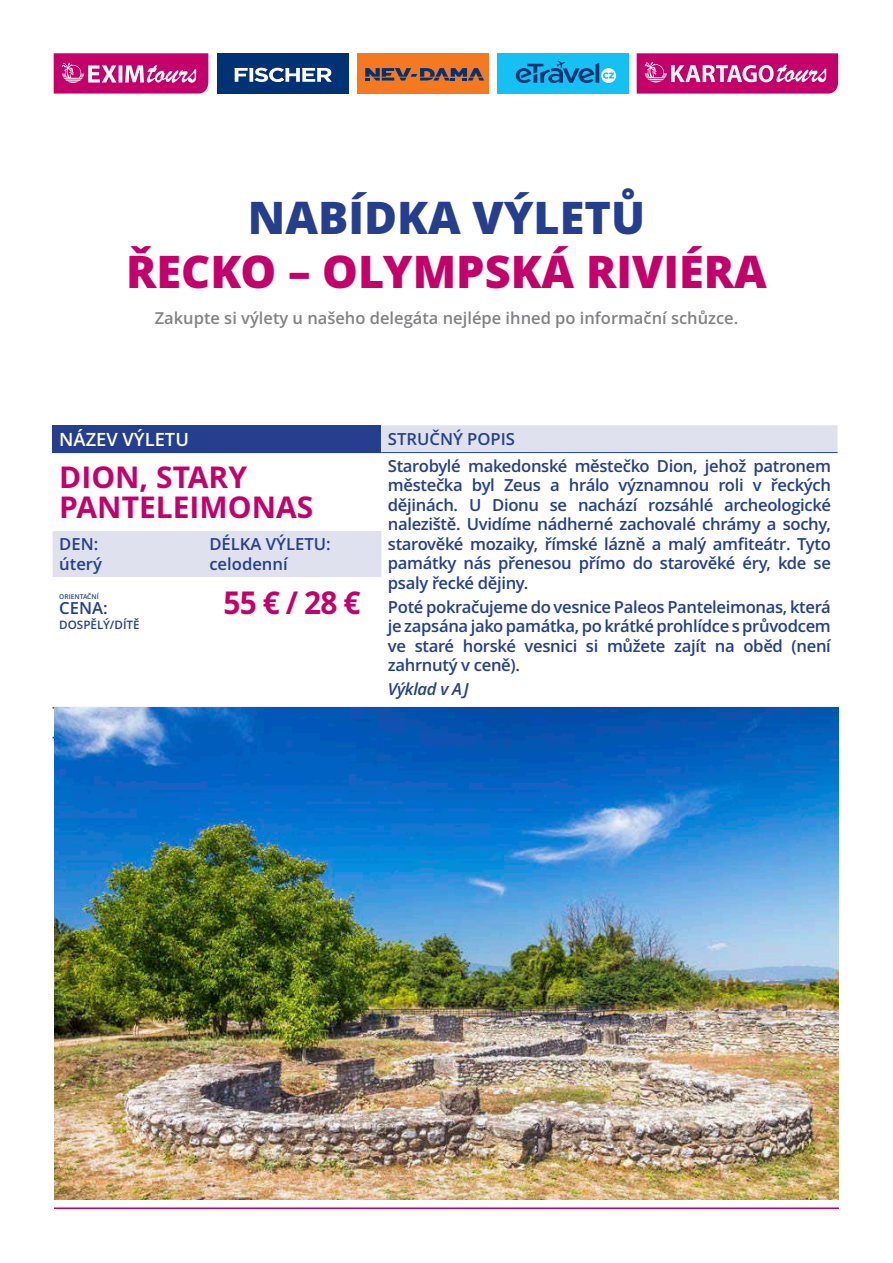
<style>
.page{position:relative;width:893px;height:1263px;background:#fff}
.page>*{position:absolute;margin:0;border:0;box-sizing:border-box;transform-origin:0 0}
.t1{font:800 45px "Open Sans";color:#c4016b}
.t2{font:800 45px "Open Sans";color:#253f8e}
.t3{font:700 31.5px "Open Sans";color:#c4016b;scale:.95 1}
.t4{font:700 30px/30px "Open Sans";color:#c4016b}
.t5{font:600 18.3px "Open Sans";color:#fff}
.t6{font:600 16.65px/19.5px "Open Sans";letter-spacing:-.02em;color:#253f8e;text-align:justify}
.t7{font:600 16.65px/20px "Open Sans";color:#253f8e}
.t8{font:italic 600 16.65px "Open Sans";letter-spacing:-.02em;color:#253f8e}
.t9{font:600 16.5px "Open Sans";color:#808285}
.t10{font:600 11.7px "Open Sans";color:#253f8e}
.t11{font:600 6.6px "Open Sans";color:#253f8e}
</style>
<div class="page">
<svg style="left:53px;top:425px;width:784px;height:152px"></svg>
<hr style="left:53px;top:707px;width:150px;height:2px;background:#c4016b">
<hr style="left:53px;top:737px;width:150px;height:1px;background:#c4016b">
<hr style="left:53px;top:452px;width:150px;height:1px;background:#253f8e">
<hr style="left:203px;top:452px;width:178px;height:1px;background:#253f8e">
<hr style="left:381px;top:452px;width:456px;height:1px;background:#253f8e">
<svg style="left:637px;top:53px;width:201px;height:41px"></svg>
<div style="left:217px;top:53px;width:132px;height:41px;background:#013374"></div>
<svg style="left:234px;top:68px;width:98px;height:14px"></svg>
<div style="left:357px;top:53px;width:132px;height:41px;background:#f47921"></div>
<svg style="left:365px;top:68px;width:119px;height:13px"></svg>
<div style="left:497px;top:53px;width:132px;height:41px;background:#15c0f2"></div>
<svg style="left:516px;top:61px;width:100px;height:22px"></svg>
<svg style="left:54px;top:53px;width:154px;height:41px"></svg>
<img style="left:54px;top:707px;width:784px;height:492px">
<hr style="left:54px;top:1207px;width:785px;height:2px;background:#c4016b">
<h1 class="t2" style="left:248px;top:183px;width:399px">NABÍDKA VÝLETŮ</h1>
<h1 class="t1" style="left:126px;top:237px;width:642px">ŘECKO – OLYMPSKÁ RIVIÉRA</h1>
<p class="t9" style="left:155px;top:307px;width:585px">Zakupte si výlety u našeho delegáta nejlépe ihned po informační schůzce.</p>
<p class="t5" style="left:59px;top:427px;width:131px">NÁZEV VÝLETU</p>
<p class="t7" style="left:388px;top:428px;width:129px">STRUČNÝ POPIS</p>
<h3 class="t4" style="left:59px;top:462px;width:256px">DION, STARY<br>PANTELEIMONAS</h3>
<p class="t6" style="left:388px;top:456px;width:444px">Starobylé makedonské městečko Dion, jehož patronem městečka byl Zeus a hrálo významnou roli v řeckých dějinách. U Dionu se nachází rozsáhlé archeologické naleziště. Uvidíme nádherné zachovalé chrámy a sochy, starověké mozaiky, římské lázně a malý amfiteátr. Tyto památky nás přenesou přímo do starověké éry, kde se psaly řecké dějiny.</p>
<p class="t6" style="left:388px;top:597px;width:444px">Poté pokračujeme do vesnice Paleos Panteleimonas, která je zapsána jako památka, po krátké prohlídce s průvodcem ve staré horské vesnici si můžete zajít na oběd (není zahrnutý v ceně).</p>
<p class="t8" style="left:388px;top:677px;width:82px">Výklad v AJ</p>
<p class="t7" style="left:59px;top:534px;width:44px">DEN: úterý</p>
<p class="t7" style="left:209px;top:534px;width:123px">DÉLKA VÝLETU: celodenní</p>
<p class="t11" style="left:59px;top:592px;width:41px">ORIENTAČNÍ</p>
<p class="t6" style="left:59px;top:598px;width:50px">CENA:</p>
<p class="t10" style="left:59px;top:616px;width:82px">DOSPĚLÝ/DÍTĚ</p>
<h2 class="t3" style="left:223px;top:580px;width:146px">55 € / 28 €</h2>
</div>
